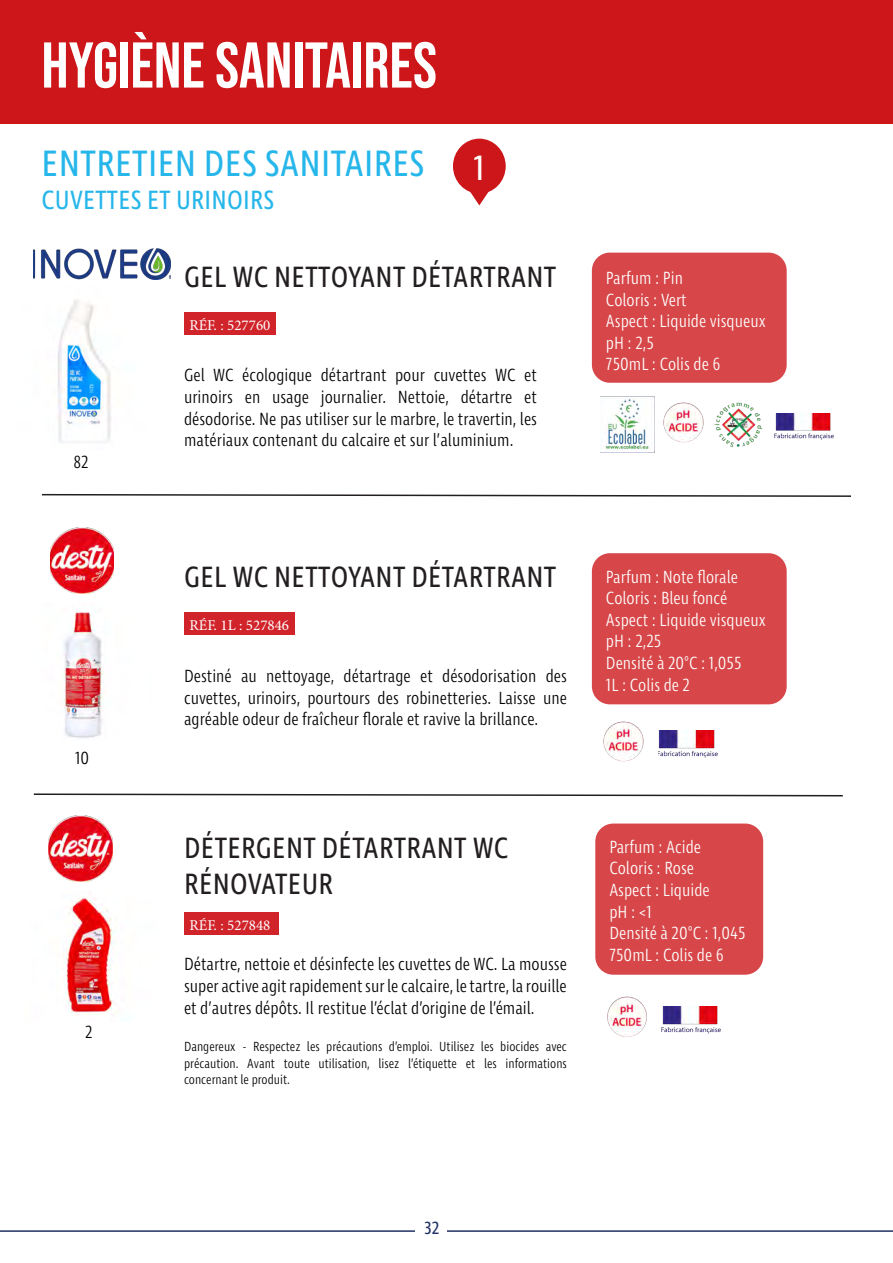
<style>
.page{position:relative;width:893px;height:1263px;background:#fff}
.page>*{position:absolute;margin:0;border:0;box-sizing:border-box;transform-origin:0 0}
.t1{font:64.5px "Bebas Neue";color:#fff}
.t2{font:37.5px "Ingra Cd";letter-spacing:.01em;color:#26b6ea}
.t3{font:36px "Ingra Cd";color:#fff}
.t4{font:30px/36px "Ingra Cd";letter-spacing:.01em;color:#231f20}
.t5{font:27px "Ingra Cd";letter-spacing:.01em;color:#26b6ea}
.t6{font:300 18px/21.6px "Ingra Cd";color:#000;text-align:justify}
.t7{font:300 18px/21.6px "Ingra Cd";color:#fff}
.t8{font:18px "Ingra Cd";color:#213065}
.t9{font:15px "Minion Pro";color:#fff}
.t10{font:300 13.5px/16.2px "Ingra Cd";color:#000;text-align:justify}
</style>
<div class="page">
<hr style="left:0;top:1230px;width:893px;height:2px;background:#213065">
<div style="left:415px;top:1216px;width:31px;height:32px;background:#fff"></div>
<div style="left:0;top:0;width:893px;height:123px;background:#cd1619"></div>
<div style="left:592px;top:253px;width:195px;height:130px;background:#d74749;border-radius:18px"></div>
<div style="left:184px;top:313px;width:91px;height:22px;background:#d1232a"></div>
<img style="left:33px;top:249px;width:138px;height:30px">
<svg style="left:42px;top:493px;width:809px;height:4px"></svg>
<img style="left:726px;top:402px;width:37px;height:45px">
<img style="left:775px;top:413px;width:59px;height:27px">
<img style="left:603px;top:398px;width:49px;height:54px">
<img style="left:653px;top:401px;width:73px;height:52px">
<div style="left:592px;top:553px;width:195px;height:151px;background:#d74749;border-radius:18px"></div>
<div style="left:184px;top:612px;width:110px;height:22px;background:#d1232a"></div>
<svg style="left:33px;top:793px;width:810px;height:4px"></svg>
<img style="left:603px;top:721px;width:63px;height:41px">
<img style="left:658px;top:731px;width:59px;height:28px">
<img style="left:62px;top:611px;width:42px;height:127px">
<img style="left:57px;top:300px;width:54px;height:143px">
<div style="left:595px;top:823px;width:168px;height:152px;background:#d74749;border-radius:18px"></div>
<div style="left:184px;top:912px;width:95px;height:23px;background:#d1232a"></div>
<img style="left:607px;top:996px;width:40px;height:41px">
<img style="left:661px;top:1006px;width:59px;height:28px">
<img style="left:63px;top:893px;width:54px;height:122px">
<img style="left:50px;top:527px;width:64px;height:66px">
<img style="left:49px;top:815px;width:63px;height:66px">
<div style="left:453px;top:139px;width:53px;height:55px;background:#cd1619;border-radius:50%"></div>
<svg style="left:453px;top:166px;width:53px;height:39px"></svg>
<h1 class="t1" style="left:41px;top:29px;width:397px">HYGIÈNE SANITAIRES</h1>
<h2 class="t2" style="left:42px;top:140px;width:384px">ENTRETIEN DES SANITAIRES</h2>
<h3 class="t5" style="left:42px;top:183px;width:234px">CUVETTES ET URINOIRS</h3>
<h3 class="t3" style="left:474px;top:145px;width:13px">1</h3>
<h3 class="t4" style="left:184px;top:260px;width:374px">GEL WC NETTOYANT DÉTARTRANT</h3>
<p class="t9" style="left:189px;top:315px;width:82px">RÉF. : 527760</p>
<p class="t6" style="left:73px;top:452px;width:17px">82</p>
<p class="t6" style="left:75px;top:747px;width:16px">10</p>
<p class="t6" style="left:85px;top:1022px;width:9px">2</p>
<p class="t6" style="left:184px;top:365px;width:354px">Gel WC écologique détartrant pour cuvettes WC et urinoirs en usage journalier. Nettoie, détartre et désodorise. Ne pas utiliser sur le marbre, le travertin, les matériaux contenant du calcaire et sur l’aluminium.</p>
<h3 class="t4" style="left:184px;top:561px;width:374px">GEL WC NETTOYANT DÉTARTRANT</h3>
<p class="t9" style="left:190px;top:615px;width:101px">RÉF. 1L : 527846</p>
<p class="t6" style="left:184px;top:666px;width:384px">Destiné au nettoyage, détartrage et désodorisation des cuvettes, urinoirs, pourtours des robinetteries. Laisse une agréable odeur de fraîcheur florale et ravive la brillance.</p>
<h3 class="t4" style="left:184px;top:831px;width:326px">DÉTERGENT DÉTARTRANT WC<br>RÉNOVATEUR</h3>
<p class="t9" style="left:190px;top:915px;width:82px">RÉF. : 527848</p>
<p class="t6" style="left:184px;top:954px;width:384px">Détartre, nettoie et désinfecte les cuvettes de WC. La mousse super active agit rapidement sur le calcaire, le tartre, la rouille et d’autres dépôts. Il restitue l’éclat d’origine de l’émail.</p>
<p class="t10" style="left:184px;top:1039px;width:384px">Dangereux - Respectez les précautions d’emploi. Utilisez les biocides avec précaution. Avant toute utilisation, lisez l’étiquette et les informations concernant le produit.</p>
<p class="t7" style="left:606px;top:268px;width:161px">Parfum : Pin<br>Coloris : Vert<br>Aspect : Liquide visqueux pH : 2,5<br>750mL : Colis de 6</p>
<p class="t7" style="left:606px;top:567px;width:161px">Parfum : Note florale<br>Coloris : Bleu foncé<br>Aspect : Liquide visqueux pH : 2,25<br>Densité à 20°C : 1,055<br>1L : Colis de 2</p>
<p class="t7" style="left:609px;top:837px;width:138px">Parfum : Acide<br>Coloris : Rose<br>Aspect : Liquide<br>pH : &lt;1<br>Densité à 20°C : 1,045<br>750mL : Colis de 6</p>
<p class="t8" style="left:424px;top:1217px;width:17px">32</p>
</div>
